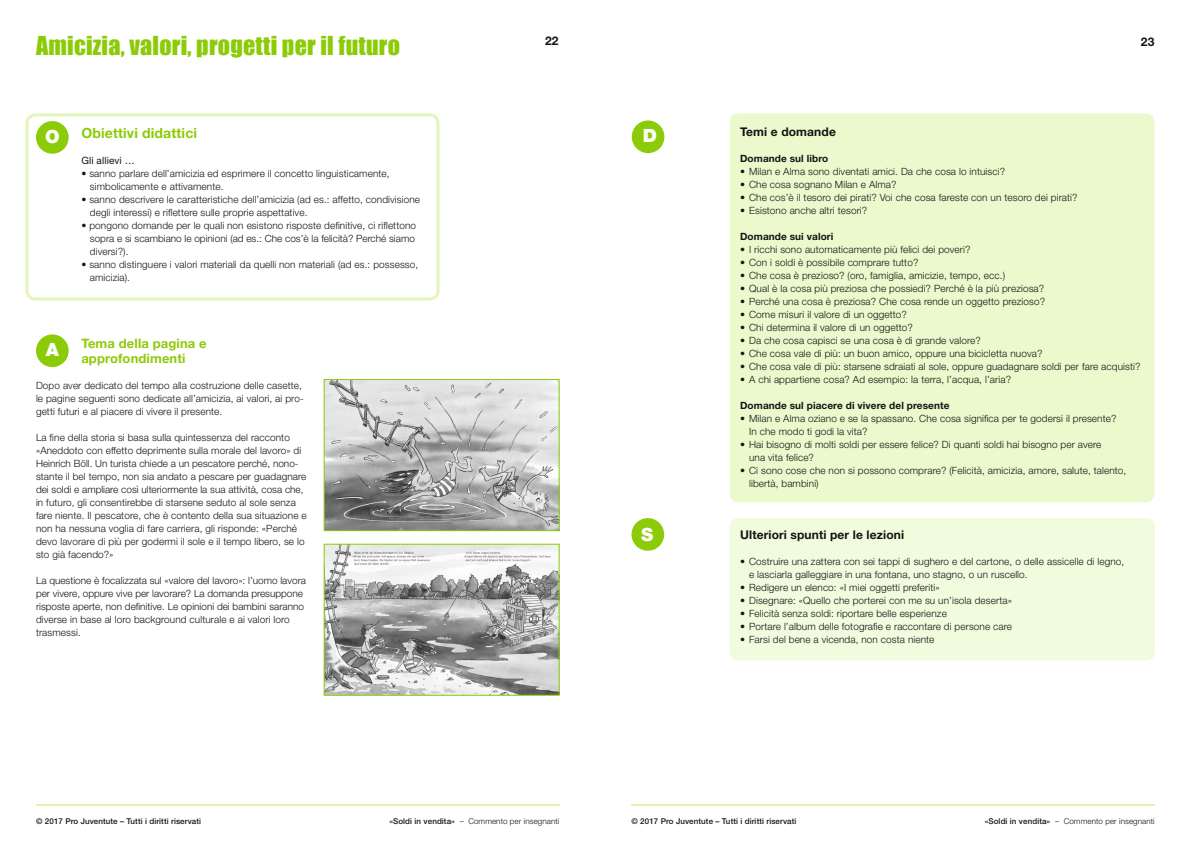
<style>
.page{position:relative;width:1191px;height:842px;background:#fff}
.page>*{position:absolute;margin:0;border:0;box-sizing:border-box;transform-origin:0 0}
.t1{font:24px "Impact";letter-spacing:.01em;color:#8ccb07}
.t2{font:900 18.3px "Helvetica Neue LT";color:#fff}
.t3{font:700 14px "Helvetica Neue";letter-spacing:.01em;color:#8ccb07}
.t4{font:700 13px/15px "Helvetica Neue";letter-spacing:.01em;color:#8ccb07}
.t5{font:700 12px "Helvetica Neue";letter-spacing:.01em;color:#131413}
.t6{font:300 10px/13px "Helvetica Neue";letter-spacing:.01em;color:#131413}
.t7{font:700 10px "Helvetica Neue";letter-spacing:.01em;color:#131413}
.t8{font:10px "Helvetica Neue";letter-spacing:.01em;color:#131413}
.t9{font:500 8px "Helvetica Neue";letter-spacing:.01em;color:#131413}
.t10{font:300 8px "Helvetica Neue";letter-spacing:.01em;color:#131413}
.s1{font-weight:400}
.s2{font-weight:500}
</style>
<div class="page">
<div style="left:729px;top:113px;width:425px;height:389px;background:#ebf9cd;border-radius:9px"></div>
<div style="left:632px;top:120px;width:32px;height:33px;background:#8ccb07;border-radius:50%"></div>
<div style="left:631px;top:518px;width:33px;height:33px;background:#8ccb07;border-radius:50%"></div>
<div style="left:26px;top:113px;width:413px;height:187px;border:3px solid #e3f6ba;border-radius:9px"></div>
<div style="left:729px;top:518px;width:426px;height:142px;background:#f1fbde;border-radius:9px"></div>
<img style="left:326px;top:381px;width:231px;height:148px">
<div style="left:324px;top:379px;width:235px;height:152px;border:1px solid #8ccb07"></div>
<img style="left:326px;top:546px;width:231px;height:147px">
<hr style="left:36px;top:805px;width:523px;height:1px;background:#e0f5ae">
<hr style="left:631px;top:805px;width:523px;height:1px;background:#e0f5ae">
<div style="left:36px;top:334px;width:33px;height:33px;background:#8ccb07;border-radius:50%"></div>
<div style="left:36px;top:121px;width:33px;height:33px;background:#8ccb07;border-radius:50%"></div>
<h1 class="t1" style="left:36px;top:27px;width:365px">Amicizia, valori, progetti per il futuro</h1>
<h2 class="t2" style="left:45px;top:126px;width:16px">O</h2>
<h3 class="t3" style="left:81px;top:124px;width:117px">Obiettivi didattici</h3>
<p class="t8" style="left:81px;top:155px;width:55px">Gli allievi …</p>
<p class="t6" style="left:90px;top:167px;width:301px;text-indent:-8px"><span class="s1">•</span> sanno parlare dell’amicizia ed esprimere il concetto linguisticamente, simbolicamente e attivamente.</p>
<p class="t6" style="left:90px;top:193px;width:332px;text-indent:-8px"><span class="s1">•</span> sanno descrivere le caratteristiche dell’amicizia (ad es.: affetto, condivisione degli interessi) e riflettere sulle proprie aspettative.</p>
<p class="t6" style="left:90px;top:219px;width:328px;text-align:justify;text-indent:-8px"><span class="s1">•</span> pongono domande per le quali non esistono risposte definitive, ci riflettono sopra e si scambiano le opinioni (ad es.: Che cos’è la felicità? Perché siamo diversi?).</p>
<p class="t6" style="left:90px;top:258px;width:330px;text-indent:-8px"><span class="s1">•</span> sanno distinguere i valori materiali da quelli non materiali (ad es.: possesso, amicizia).</p>
<h3 class="t4" style="left:81px;top:336px;width:127px">Tema della pagina e approfondimenti</h3>
<p class="t6" style="left:36px;top:379px;width:269px">Dopo aver dedicato del tempo alla costruzione delle casette, le pagine seguenti sono dedicate all’amicizia, ai valori, ai pro&shy;getti futuri e al piacere di vivere il presente.</p>
<p class="t6" style="left:36px;top:431px;width:272px">La fine della storia si basa sulla quintessenza del racconto «Aneddoto con effetto deprimente sulla morale del lavoro» di Heinrich Böll. Un turista chiede a un pescatore perché, nono&shy;stante il bel tempo, non sia andato a pescare per guadagnare dei soldi e ampliare così ulteriormente la sua attività, cosa che, in futuro, gli consentirebbe di starsene seduto al sole senza fare niente. Il pescatore, che è contento della sua situazione e non ha nessuna voglia di fare carriera, gli risponde: «Perché devo lavorare di più per godermi il sole e il tempo libero, se lo sto già facendo?»</p>
<p class="t6" style="left:36px;top:574px;width:271px">La questione è focalizzata sul «valore del lavoro»: l’uomo lavora per vivere, oppure vive per lavorare? La domanda presuppone risposte aperte, non definitive. Le opinioni dei bambini saranno diverse in base al loro background culturale e ai valori loro trasmessi.</p>
<h2 class="t2" style="left:46px;top:339px;width:15px">A</h2>
<p class="t5" style="left:545px;top:34px;width:15px">22</p>
<h2 class="t2" style="left:642px;top:125px;width:16px">D</h2>
<h2 class="t2" style="left:641px;top:524px;width:14px">S</h2>
<p class="t5" style="left:1140px;top:34px;width:15px">23</p>
<p class="t5" style="left:740px;top:124px;width:97px">Temi e domande</p>
<p class="t7" style="left:740px;top:152px;width:90px">Domande sul libro</p>
<p class="t6" style="left:740px;top:164px;width:266px">• Milan e Alma sono diventati amici. Da che cosa lo intuisci?</p>
<p class="t6" style="left:740px;top:177px;width:158px">• Che cosa sognano Milan e Alma?</p>
<p class="t6" style="left:740px;top:190px;width:339px">• Che cos’è il tesoro dei pirati? Voi che cosa fareste con un tesoro dei pirati?</p>
<p class="t6" style="left:740px;top:203px;width:129px">• Esistono anche altri tesori?</p>
<p class="t7" style="left:740px;top:230px;width:95px">Domande sui valori</p>
<p class="t6" style="left:740px;top:242px;width:232px">• I ricchi sono automaticamente più felici dei poveri?</p>
<p class="t6" style="left:740px;top:255px;width:180px">• Con i soldi è possibile comprare tutto?</p>
<p class="t6" style="left:740px;top:268px;width:266px">• Che cosa è prezioso? (oro, famiglia, amicizie, tempo, ecc.)</p>
<p class="t6" style="left:740px;top:281px;width:306px">• Qual è la cosa più preziosa che possiedi? Perché è la più preziosa?</p>
<p class="t6" style="left:740px;top:294px;width:306px">• Perché una cosa è preziosa? Che cosa rende un oggetto prezioso?</p>
<p class="t6" style="left:740px;top:307px;width:168px">• Come misuri il valore di un oggetto?</p>
<p class="t6" style="left:740px;top:320px;width:174px">• Chi determina il valore di un oggetto?</p>
<p class="t6" style="left:740px;top:333px;width:242px">• Da che cosa capisci se una cosa è di grande valore?</p>
<p class="t6" style="left:740px;top:346px;width:304px">• Che cosa vale di più: un buon amico, oppure una bicicletta nuova?</p>
<p class="t6" style="left:740px;top:359px;width:402px">• Che cosa vale di più: starsene sdraiati al sole, oppure guadagnare soldi per fare acquisti?</p>
<p class="t6" style="left:740px;top:372px;width:272px">• A chi appartiene cosa? Ad esempio: la terra, l’acqua, l’aria?</p>
<p class="t7" style="left:740px;top:399px;width:211px">Domande sul piacere di vivere del presente</p>
<p class="t6" style="left:749px;top:411px;width:369px;text-indent:-9px">• Milan e Alma oziano e se la spassano. Che cosa significa per te godersi il presente?<br>In che modo ti godi la vita?</p>
<p class="t6" style="left:749px;top:437px;width:354px;text-indent:-9px">• Hai bisogno di molti soldi per essere felice? Di quanti soldi hai bisogno per avere una vita felice?</p>
<p class="t6" style="left:749px;top:463px;width:379px;text-indent:-9px">• Ci sono cose che non si possono comprare? (Felicità, amicizia, amore, salute, talento, libertà, bambini)</p>
<p class="t5" style="left:740px;top:527px;width:165px">Ulteriori spunti per le lezioni</p>
<p class="t6" style="left:749px;top:554px;width:377px;text-indent:-9px">• Costruire una zattera con sei tappi di sughero e del cartone, o delle assicelle di legno, e lasciarla galleggiare in una fontana, uno stagno, o un ruscello.</p>
<p class="t6" style="left:740px;top:580px;width:201px">• Redigere un elenco: «I miei oggetti preferiti»</p>
<p class="t6" style="left:740px;top:593px;width:273px">• Disegnare: «Quello che porterei con me su un’isola deserta»</p>
<p class="t6" style="left:740px;top:606px;width:208px">• Felicità senza soldi: riportare belle esperienze</p>
<p class="t6" style="left:740px;top:619px;width:273px">• Portare l’album delle fotografie e raccontare di persone care</p>
<p class="t6" style="left:740px;top:632px;width:196px">• Farsi del bene a vicenda, non costa niente</p>
<p class="t9" style="left:36px;top:816px;width:166px">© 2017 Pro Juventute – Tutti i diritti riservati</p>
<p class="t10" style="left:389px;top:816px;width:171px"><span class="s2">«Soldi in vendita»</span> – Commento per insegnanti</p>
<p class="t9" style="left:631px;top:816px;width:166px">© 2017 Pro Juventute – Tutti i diritti riservati</p>
<p class="t10" style="left:984px;top:816px;width:171px"><span class="s2">«Soldi in vendita»</span> – Commento per insegnanti</p>
</div>
